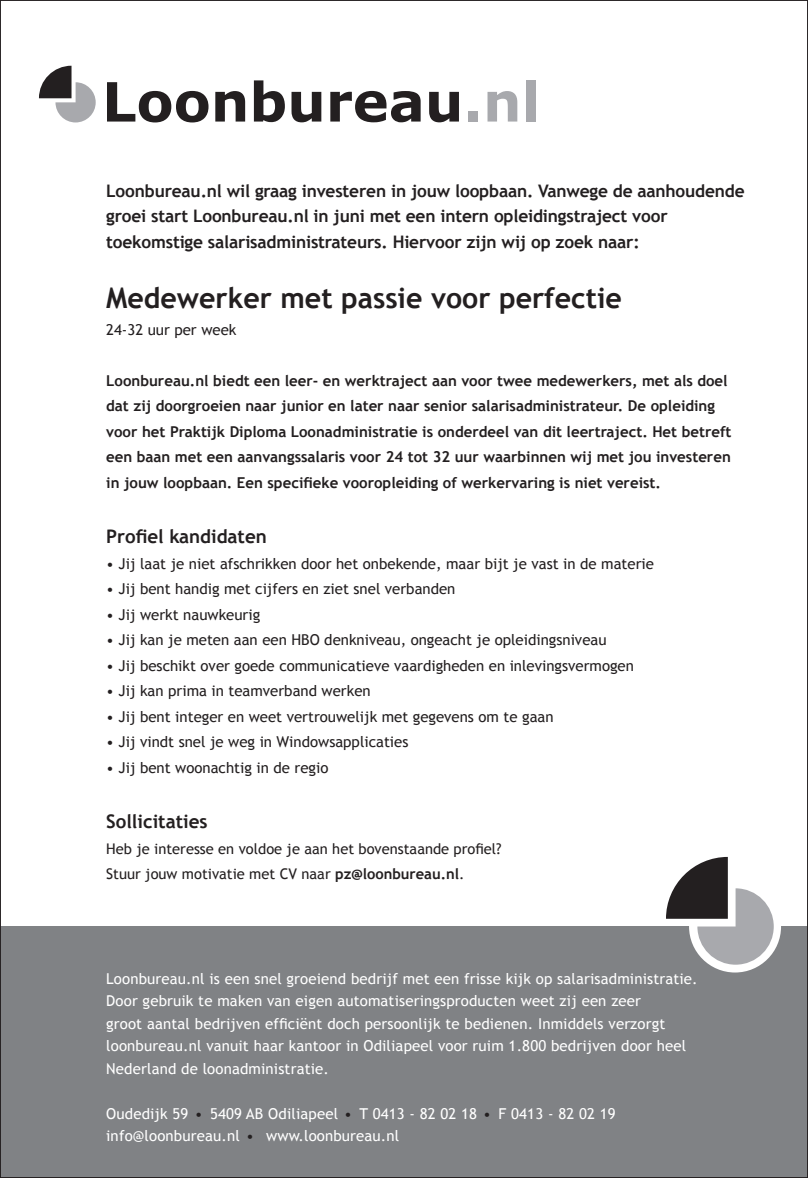
<style>
.page{position:relative;width:808px;height:1178px;background:#fff}
.page>*{position:absolute;margin:0;border:0;box-sizing:border-box;transform-origin:0 0}
.t1{font:700 28.5px "Trebuchet MS";color:#231f20}
.t2{font:700 18.75px "Trebuchet MS";color:#231f20}
.t3{font:700 17.25px/25.5px "Trebuchet MS";letter-spacing:-.01em;color:#231f20}
.t4{font:15px "Trebuchet MS";color:#231f20}
.t5{font:15px/22.5px "Trebuchet MS";letter-spacing:.01em;color:#fff}
.t6{font:700 15px/25.5px "Trebuchet MS";color:#231f20}
.t7{font:14.7px/25.5px "Trebuchet MS";color:#231f20}
.s1{font-weight:700}
.s2{color:#231f20}
</style>
<div class="page">
<div style="left:0;top:926px;width:808px;height:252px;background:#808285"></div>
<div style="left:689px;top:880px;width:92px;height:92px;background:#fff;border-radius:50%"></div>
<svg style="left:666px;top:857px;width:108px;height:108px"></svg>
<svg style="left:39px;top:66px;width:57px;height:56px"></svg>
<svg style="left:107px;top:82px;width:101px;height:40px"></svg>
<svg style="left:215px;top:91px;width:30px;height:31px"></svg>
<svg style="left:254px;top:80px;width:31px;height:42px"></svg>
<svg style="left:291px;top:92px;width:30px;height:30px"></svg>
<svg style="left:330px;top:91px;width:91px;height:31px"></svg>
<svg style="left:429px;top:92px;width:30px;height:30px"></svg>
<div style="left:468px;top:111px;width:10px;height:11px;background:#a8a9ad"></div>
<svg style="left:487px;top:91px;width:30px;height:31px"></svg>
<div style="left:526px;top:80px;width:10px;height:42px;background:#a8a9ad"></div>
<p class="t3" style="left:106px;top:178px;width:640px">Loonbureau.nl wil graag investeren in jouw loopbaan. Vanwege de aanhoudende groei start Loonbureau.nl in juni met een intern opleidingstraject voor toekomstige salarisadministrateurs. Hiervoor zijn wij op zoek naar:</p>
<h1 class="t1" style="left:106px;top:280px;width:517px">Medewerker met passie voor perfectie</h1>
<p class="t4" style="left:106px;top:321px;width:132px">24-32 uur per week</p>
<p class="t6" style="left:106px;top:368px;width:627px">Loonbureau.nl biedt een leer- en werktraject aan voor twee medewerkers, met als doel dat zij doorgroeien naar junior en later naar senior salarisadministrateur. De opleiding voor het Praktijk Diploma Loonadministratie is onderdeel van dit leertraject. Het betreft een baan met een aanvangssalaris voor 24 tot 32 uur waarbinnen wij met jou investeren in jouw loopbaan. Een specifieke vooropleiding of werkervaring is niet vereist.</p>
<p class="t2" style="left:106px;top:525px;width:162px">Profiel kandidaten</p>
<p class="t4" style="left:106px;top:555px;width:549px">• Jij laat je niet afschrikken door het onbekende, maar bijt je vast in de materie</p>
<p class="t4" style="left:106px;top:580px;width:351px">• Jij bent handig met cijfers en ziet snel verbanden</p>
<p class="t4" style="left:106px;top:606px;width:155px">• Jij werkt nauwkeurig</p>
<p class="t4" style="left:106px;top:631px;width:502px">• Jij kan je meten aan een HBO denkniveau, ongeacht je opleidingsniveau</p>
<p class="t4" style="left:106px;top:657px;width:529px">• Jij beschikt over goede communicatieve vaardigheden en inlevingsvermogen</p>
<p class="t4" style="left:106px;top:682px;width:266px">• Jij kan prima in teamverband werken</p>
<p class="t4" style="left:106px;top:708px;width:449px">• Jij bent integer en weet vertrouwelijk met gegevens om te gaan</p>
<p class="t4" style="left:106px;top:733px;width:304px">• Jij vindt snel je weg in Windowsapplicaties</p>
<p class="t4" style="left:106px;top:759px;width:224px">• Jij bent woonachtig in de regio</p>
<p class="t2" style="left:106px;top:810px;width:103px">Sollicitaties</p>
<p class="t7" style="left:106px;top:836px;width:397px">Heb je interesse en voldoe je aan het bovenstaande profiel?<br>Stuur jouw motivatie met CV naar <span class="s1">pz@loonbureau.nl</span>.</p>
<p class="t5" style="left:106px;top:967px;width:593px">Loonbureau.nl is een snel groeiend bedrijf met een frisse kijk op salarisadministratie.<br>Door gebruik te maken van eigen automatiseringsproducten weet zij een zeer<br>groot aantal bedrijven efficiënt doch persoonlijk te bedienen. Inmiddels verzorgt loonbureau.nl vanuit haar kantoor in Odiliapeel voor ruim 1.800 bedrijven door heel Nederland de loonadministratie.</p>
<p class="t5" style="left:106px;top:1102px;width:511px">Oudedijk 59 <span class="s2">•</span> 5409 AB Odiliapeel <span class="s2">•</span> T 0413 - 82 02 18 <span class="s2">•</span> F 0413 - 82 02 19 info@loonbureau.nl <span class="s2">•</span> www.loonbureau.nl</p>
</div>
